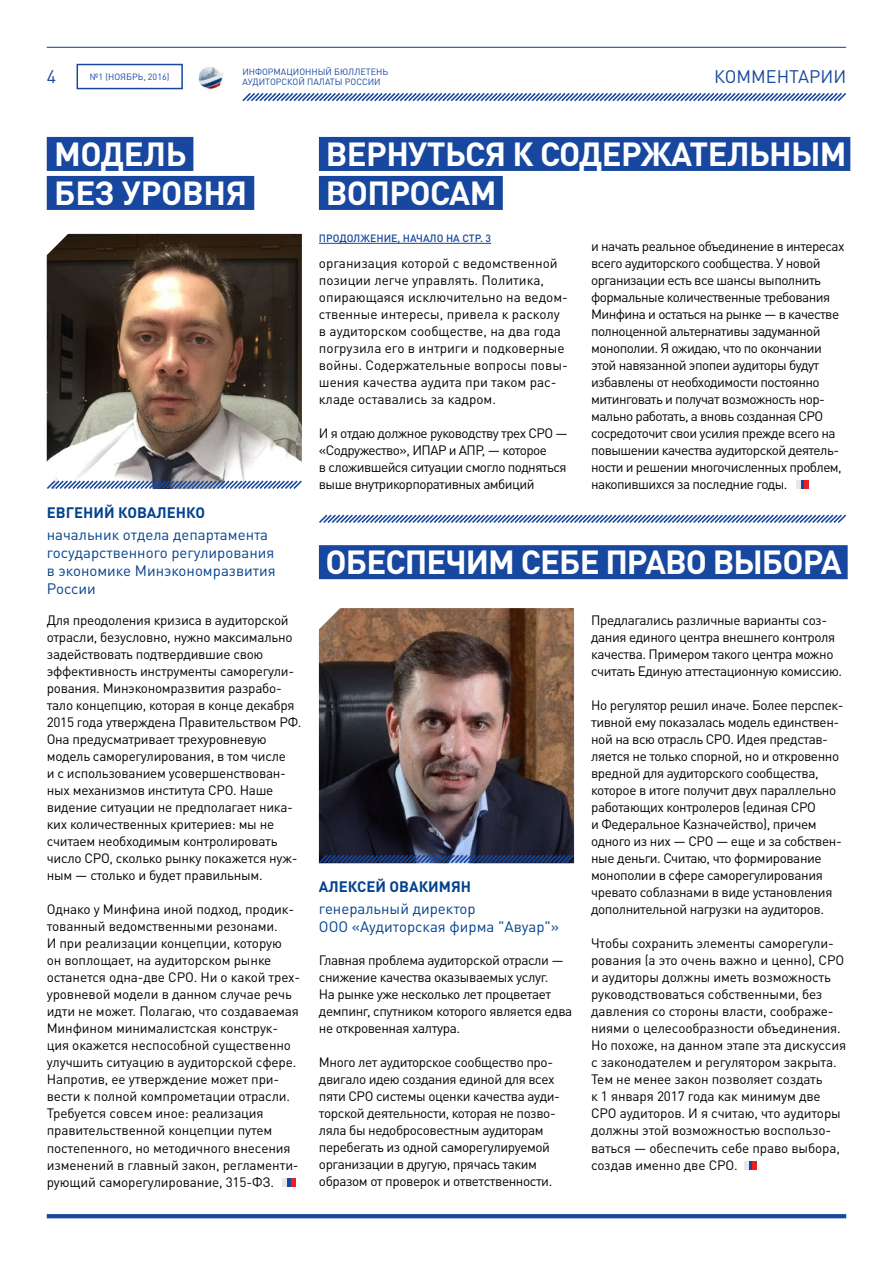
<style>
.page{position:relative;width:893px;height:1263px;background:#fff}
.page>*{position:absolute;margin:0;border:0;box-sizing:border-box;transform-origin:0 0}
.t1{font:700 33px/39px "DIN Pro";letter-spacing:-.02em;color:#fff}
.t2{font:18px "DIN Pro";color:#17479e}
.t3{font:15px/18px "DIN Pro";color:#03428e}
.t4{font:700 15px "DIN Pro";color:#03428e}
.t5{font:13.5px/17px "DIN Pro";letter-spacing:-.03em;color:#000}
.t6{font:13.5px/17px "DIN Pro";letter-spacing:-.01em;color:#000}
.t7{font:13.5px/17px "DIN Pro";color:#000}
.t8{font:500 10.5px "DIN Pro";color:#17479e}
.t9{font:9px/10.5px "DIN Pro";color:#17479e}
</style>
<div class="page">
<svg style="left:242px;top:93px;width:604px;height:9px"></svg>
<div style="left:77px;top:64px;width:106px;height:25px;border:1px solid #17479e"></div>
<svg style="left:47px;top:1214px;width:799px;height:4px;background:#1c4ba0"></svg>
<img style="left:198px;top:67px;width:26px;height:23px">
<hr style="left:47px;top:47px;width:799px;height:1px;background:#17479e">
<svg style="left:319px;top:514px;width:528px;height:9px"></svg>
<div style="left:319px;top:545px;width:529px;height:34px;background:#17479e"></div>
<img style="left:319px;top:608px;width:255px;height:245px">
<svg style="left:318px;top:853px;width:257px;height:11px;background:#33466f"></svg>
<svg style="left:744px;top:1161px;width:13px;height:8px"></svg>
<svg style="left:283px;top:1178px;width:8px;height:8px"></svg>
<div style="left:291px;top:1178px;width:5px;height:8px;background:#ed1d24"></div>
<div style="left:47px;top:137px;width:146px;height:34px;background:#17479e"></div>
<div style="left:47px;top:176px;width:207px;height:34px;background:#17479e"></div>
<img style="left:47px;top:234px;width:255px;height:245px">
<svg style="left:47px;top:479px;width:255px;height:10px"></svg>
<div style="left:319px;top:137px;width:531px;height:34px;background:#17479e"></div>
<div style="left:319px;top:176px;width:184px;height:34px;background:#17479e"></div>
<hr style="left:319px;top:243px;width:172px;height:1px;background:#17479e">
<svg style="left:796px;top:480px;width:13px;height:9px"></svg>
<h2 class="t2" style="left:47px;top:65px;width:11px">4</h2>
<p class="t9" style="left:90px;top:71px;width:81px">№1 (НОЯБРЬ, 2016)</p>
<p class="t9" style="left:242px;top:66px;width:147px">ИНФОРМАЦИОННЫЙ БЮЛЛЕТЕНЬ<br>АУДИТОРСКОЙ ПАЛАТЫ РОССИИ</p>
<h2 class="t2" style="left:714px;top:65px;width:133px">КОММЕНТАРИИ</h2>
<h1 class="t1" style="left:54px;top:133px;width:195px">МОДЕЛЬ<br>БЕЗ УРОВНЯ</h1>
<p class="t4" style="left:47px;top:502px;width:160px">ЕВГЕНИЙ КОВАЛЕНКО</p>
<p class="t3" style="left:47px;top:525px;width:230px">начальник отдела департамента государственного регулирования в экономике Минэкономразвития<br>России</p>
<p class="t5" style="left:47px;top:611px;width:256px">Для преодоления кризиса в аудиторской отрасли, безусловно, нужно максимально задействовать подтвердившие свою эффективность инструменты саморегули&shy;рования. Минэкономразвития разрабо&shy;тало концепцию, которая в конце декабря 2015 года утверждена Правительством РФ.<br>Она предусматривает трехуровневую модель саморегулирования, в том числе<br>и с использованием усовершенствован&shy;ных механизмов института СРО. Наше видение ситуации не предполагает ника&shy;ких количественных критериев: мы не считаем необходимым контролировать число СРО, сколько рынку покажется нуж&shy;ным — столько и будет правильным.</p>
<p class="t6" style="left:47px;top:900px;width:254px">Однако у Минфина иной подход, продик&shy;тованный ведомственными резонами.<br>И при реализации концепции, которую он воплощает, на аудиторском рынке останется одна-две СРО. Ни о какой трех&shy;уровневой модели в данном случае речь идти не может. Полагаю, что создаваемая Минфином минималистская конструк&shy;ция окажется неспособной существенно улучшить ситуацию в аудиторской сфере.<br>Напротив, ее утверждение может при&shy;вести к полной компрометации отрасли.<br>Требуется совсем иное: реализация правительственной концепции путем постепенного, но методичного внесения изменений в главный закон, регламенти&shy;рующий саморегулирование, 315-ФЗ.</p>
<h1 class="t1" style="left:326px;top:133px;width:522px">ВЕРНУТЬСЯ К СОДЕРЖАТЕЛЬНЫМ<br>ВОПРОСАМ</h1>
<p class="t8" style="left:319px;top:231px;width:174px">ПРОДОЛЖЕНИЕ, НАЧАЛО НА СТР. 3</p>
<p class="t7" style="left:319px;top:254px;width:251px">организация которой с ведомственной позиции легче управлять. Политика, опирающаяся исключительно на ведом&shy;ственные интересы, привела к расколу в аудиторском сообществе, на два года погрузила его в интриги и подковерные войны. Содержательные вопросы повы&shy;шения качества аудита при таком рас&shy;кладе оставались за кадром.</p>
<p class="t5" style="left:319px;top:424px;width:250px">И я отдаю должное руководству трех СРО — «Содружество», ИПАР и АПР, — которое<br>в сложившейся ситуации смогло подняться выше внутрикорпоративных амбиций</p>
<p class="t5" style="left:591px;top:237px;width:255px">и начать реальное объединение в интересах всего аудиторского сообщества. У новой организации есть все шансы выполнить формальные количественные требования Минфина и остаться на рынке — в качестве полноценной альтернативы задуманной монополии. Я ожидаю, что по окончании этой навязанной эпопеи аудиторы будут избавлены от необходимости постоянно митинговать и получат возможность нор&shy;мально работать, а вновь созданная СРО сосредоточит свои усилия прежде всего на повышении качества аудиторской деятель&shy;ности и решении многочисленных проблем, накопившихся за последние годы.</p>
<h1 class="t1" style="left:326px;top:541px;width:518px">ОБЕСПЕЧИМ СЕБЕ ПРАВО ВЫБОРА</h1>
<p class="t4" style="left:319px;top:876px;width:154px">АЛЕКСЕЙ ОВАКИМЯН</p>
<p class="t3" style="left:319px;top:899px;width:242px">генеральный директор<br>ООО «Аудиторская фирма "Авуар"»</p>
<p class="t5" style="left:319px;top:951px;width:255px">Главная проблема аудиторской отрасли — снижение качества оказываемых услуг.<br>На рынке уже несколько лет процветает демпинг, спутником которого является едва не откровенная халтура.</p>
<p class="t5" style="left:319px;top:1053px;width:243px">Много лет аудиторское сообщество про&shy;двигало идею создания единой для всех пяти СРО системы оценки качества ауди&shy;торской деятельности, которая не позво&shy;ляла бы недобросовестным аудиторам перебегать из одной саморегулируемой организации в другую, прячась таким образом от проверок и ответственности.</p>
<p class="t5" style="left:591px;top:611px;width:253px">Предлагались различные варианты соз&shy;дания единого центра внешнего контроля качества. Примером такого центра можно считать Единую аттестационную комиссию.</p>
<p class="t5" style="left:591px;top:696px;width:254px">Но регулятор решил иначе. Более перспек&shy;тивной ему показалась модель единствен&shy;ной на всю отрасль СРО. Идея представ&shy;ляется не только спорной, но и откровенно вредной для аудиторского сообщества, которое в итоге получит двух параллельно работающих контролеров (единая СРО<br>и Федеральное Казначейство), причем одного из них — СРО — еще и за собствен&shy;ные деньги. Считаю, что формирование монополии в сфере саморегулирования чревато соблазнами в виде установления дополнительной нагрузки на аудиторов.</p>
<p class="t6" style="left:591px;top:934px;width:257px">Чтобы сохранить элементы саморегули&shy;рования (а это очень важно и ценно), СРО и аудиторы должны иметь возможность руководствоваться собственными, без давления со стороны власти, соображе&shy;ниями о целесообразности объединения.<br>Но похоже, на данном этапе эта дискуссия с законодателем и регулятором закрыта.<br>Тем не менее закон позволяет создать<br>к 1 января 2017 года как минимум две СРО аудиторов. И я считаю, что аудиторы должны этой возможностью воспользо&shy;ваться — обеспечить себе право выбора, создав именно две СРО.</p>
</div>
